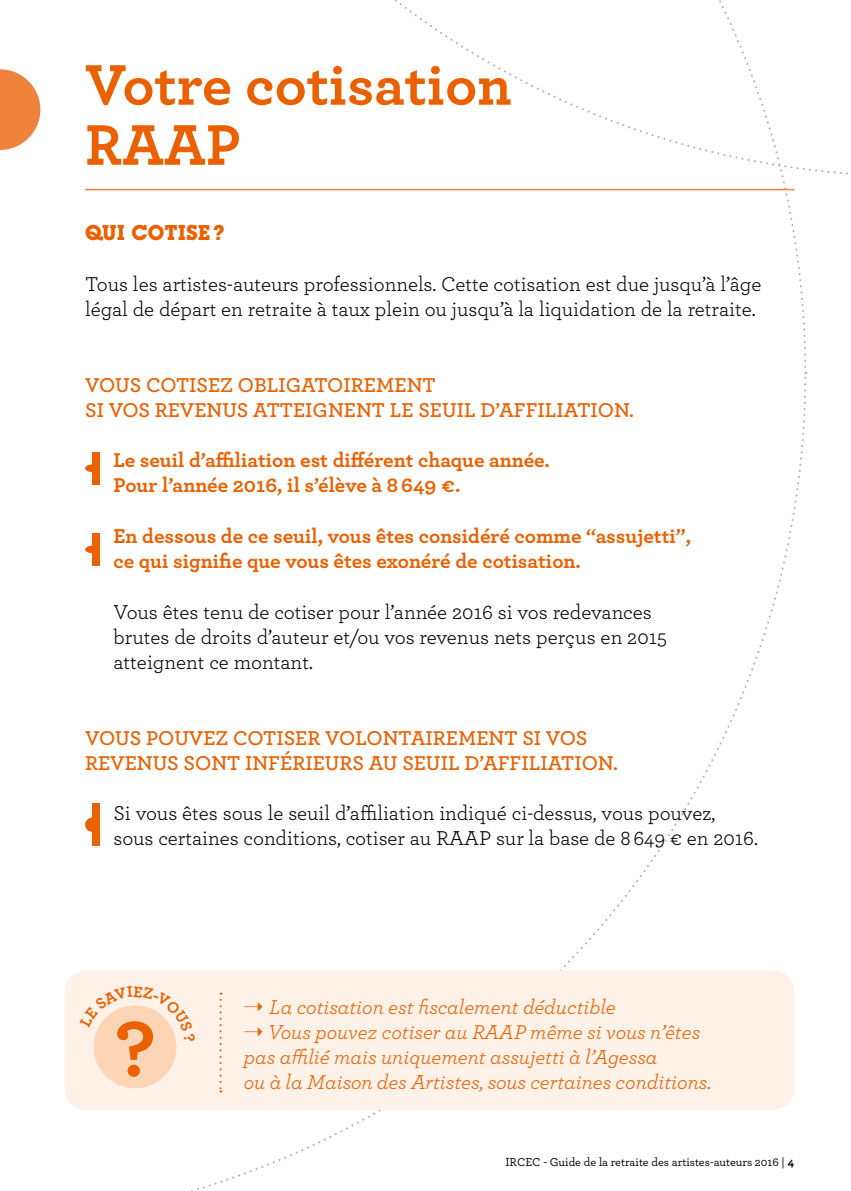
<style>
.page{position:relative;width:851px;height:1191px;background:#fff}
.page>*{position:absolute;margin:0;border:0;box-sizing:border-box;transform-origin:0 0}
.t1{font:700 60px/60px "Archer";color:#eb6000}
.t2{font:21px/25.2px "Archer";color:#000}
.t3{font:700 21px/25.2px "Archer";color:#eb6000}
.t4{font:italic 21px/25.2px "Archer";color:#eb6000}
.t5{font:600 21px/25.2px "Archer";color:#eb6000}
.t6{font:700 21px "Lubalin Graph IT Cby BT";color:#eb6000}
.t7{font:500 12px "Archer";color:#000}
.s1{font-weight:700}
</style>
<div class="page">
<svg style="left:0;top:69px;width:806px;height:299px"></svg>
<svg style="left:60px;top:0;width:788px;height:178px"></svg>
<div style="left:64px;top:970px;width:730px;height:140px;background:#fef1e7;border-radius:23px"></div>
<div style="left:92px;top:452px;width:7px;height:32px;background:#eb6000"></div>
<div style="left:85px;top:464px;width:14px;height:8px;background:#eb6000;border-radius:50%"></div>
<div style="left:92px;top:803px;width:7px;height:42px;background:#eb6000"></div>
<div style="left:85px;top:817px;width:14px;height:14px;background:#eb6000;border-radius:50%"></div>
<div style="left:94px;top:1005px;width:82px;height:83px;background:#fcd4b6;border-radius:50%"></div>
<svg style="left:219px;top:992px;width:2px;height:100px"></svg>
<hr style="left:85px;top:189px;width:709px;height:1px;background:#f0833b">
<div style="left:92px;top:533px;width:7px;height:33px;background:#eb6000"></div>
<div style="left:85px;top:546px;width:14px;height:7px;background:#eb6000;border-radius:50%"></div>
<svg style="left:93px;top:1005px;width:84px;height:71px"></svg>
<h1 class="t1" style="left:85px;top:51px;width:428px">Votre cotisation<br>RAAP</h1>
<p class="t6" style="left:85px;top:220px;width:141px">QUI COTISE?</p>
<p class="t2" style="left:85px;top:270px;width:677px">Tous les artistes-auteurs professionnels. Cette cotisation est due jusqu’à l’âge légal de départ en retraite à taux plein ou jusqu’à la liquidation de la retraite.</p>
<p class="t5" style="left:85px;top:371px;width:550px">VOUS COTISEZ OBLIGATOIREMENT<br>SI VOS REVENUS ATTEIGNENT LE SEUIL D’AFFILIATION.</p>
<p class="t3" style="left:113px;top:446px;width:438px">Le seuil d’affiliation est différent chaque année.<br>Pour l’année 2016, il s’élève à 8 649 €.</p>
<p class="t3" style="left:113px;top:522px;width:579px">En dessous de ce seuil, vous êtes considéré comme “assujetti”, ce qui signifie que vous êtes exonéré de cotisation.</p>
<p class="t2" style="left:113px;top:598px;width:555px">Vous êtes tenu de cotiser pour l’année 2016 si vos redevances brutes de droits d’auteur et/ou vos revenus nets perçus en 2015 atteignent ce montant.</p>
<p class="t5" style="left:85px;top:724px;width:534px">VOUS POUVEZ COTISER VOLONTAIREMENT SI VOS<br>REVENUS SONT INFÉRIEURS AU SEUIL D’AFFILIATION.</p>
<p class="t2" style="left:113px;top:799px;width:646px">Si vous êtes sous le seuil d’affiliation indiqué ci-dessus, vous pouvez, sous certaines conditions, cotiser au RAAP sur la base de 8 649 € en 2016.</p>
<p class="t4" style="left:244px;top:993px;width:469px">➝ La cotisation est fiscalement déductible<br>➝ Vous pouvez cotiser au RAAP même si vous n’êtes pas affilié mais uniquement assujetti à l’Agessa<br>ou à la Maison des Artistes, sous certaines conditions.</p>
<p class="t7" style="left:505px;top:1153px;width:290px">IRCEC - Guide de la retraite des artistes-auteurs 2016 | <span class="s1">4</span></p>
</div>
